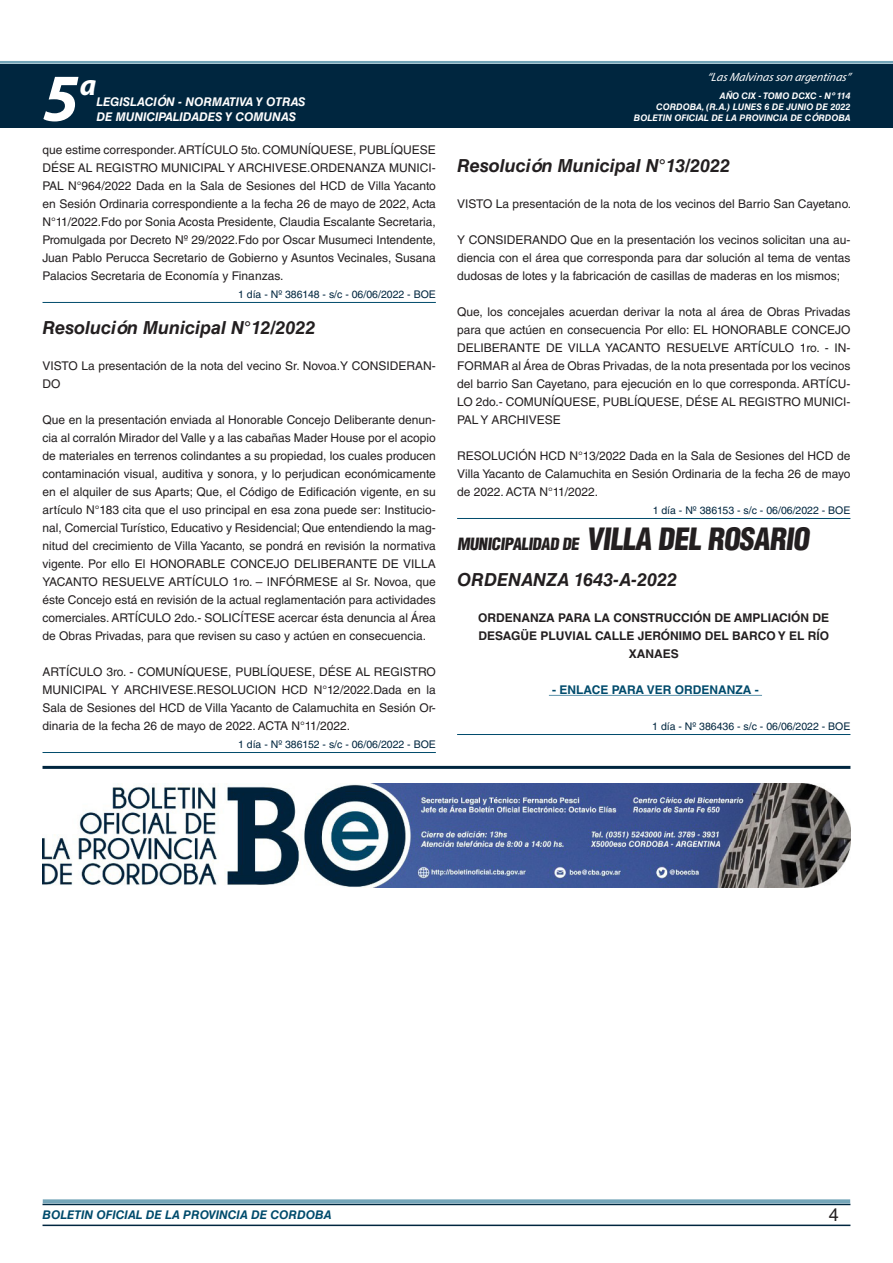
<style>
.page{position:relative;width:893px;height:1263px;background:#fff}
.page>*{position:absolute;margin:0;border:0;box-sizing:border-box;transform-origin:0 0}
.t1{font:italic 700 67.5px "Myriad Pro";color:#fff}
.t2{font:italic 700 30px "Myriad Pro";color:#fff}
.DOC__N{font:italic 700 18px "Helvetica LT Std";color:#231f20}
.t3{font:18px "Helvetica LT Std";color:#231f20}
.BASE{font:900 condensed 16.5px "Helvetica LT Std";color:#231f20}
.TEXTO_BASE{font:12px/18px "Helvetica LT Std";color:#231f20;text-align:justify}
.RESUELVE{font:700 12px/18px "Helvetica LT Std";color:#231f20;text-align:center}
.t4{font:italic 700 12px "Helvetica LT Std";color:#fff}
.t5{font:italic 700 12px "Helvetica LT Std";color:#004b6c}
.t6{font:italic 12px "Myriad Pro";color:#fff}
.TEXTO_BASE-2{font:700 12px "Helvetica LT Std";color:#004b6c}
.FECHA_DE_VENCIMIENTO{font:10.5px "Helvetica LT Std";color:#00263f}
.t7{font:italic 700 9px/10.8px "Helvetica LT Std";color:#fff;text-align:right}
.s1{font-size:30px}
</style>
<div class="page">
<div style="left:0;top:61px;width:893px;height:6px;background:#fff;opacity:.75"></div>
<div style="left:0;top:64px;width:893px;height:64px;background:#00263f"></div>
<hr style="left:43px;top:1224px;width:807px;height:2px;background:#00263f">
<div style="left:42px;top:1198px;width:809px;height:8px;background:#fff;opacity:.75"></div>
<hr style="left:43px;top:302px;width:393px;height:1px;background:#004b6c">
<hr style="left:43px;top:752px;width:393px;height:1px;background:#004b6c">
<hr style="left:457px;top:518px;width:393px;height:1px;background:#004b6c">
<hr style="left:549px;top:695px;width:213px;height:1px;background:#5c93aa">
<hr style="left:457px;top:734px;width:393px;height:1px;background:#004b6c">
<hr style="left:43px;top:766px;width:807px;height:3px;background:#00263f">
<img style="left:43px;top:784px;width:807px;height:103px">
<h1 class="t1" style="left:43px;top:54px;width:38px">5</h1>
<h2 class="t2" style="left:80px;top:66px;width:18px">a</h2>
<p class="t4" style="left:96px;top:95px;width:211px">LEGISLACIÓN - NORMATIVA Y OTRAS</p>
<p class="t4" style="left:96px;top:109px;width:201px">DE MUNICIPALIDADES Y COMUNAS</p>
<p class="TEXTO_BASE" style="left:43px;top:141px;width:395px">que estime corresponder. ARTÍCULO 5to. COMUNÍQUESE, PUBLÍQUESE DÉSE AL REGISTRO MUNICIPAL Y ARCHIVESE.ORDENANZA MUNICI-PAL N°964/2022 Dada en la Sala de Sesiones del HCD de Villa Yacanto en Sesión Ordinaria correspondiente a la fecha 26 de mayo de 2022, Acta N°11/2022.Fdo por Sonia Acosta Presidente, Claudia Escalante Secretaria, Promulgada por Decreto Nº 29/2022.Fdo por Oscar Musumeci Intendente, Juan Pablo Perucca Secretario de Gobierno y Asuntos Vecinales, Susana Palacios Secretaria de Economía y Finanzas.</p>
<p class="FECHA_DE_VENCIMIENTO" style="left:238px;top:288px;width:199px">1 día - Nº 386148 - s/c - 06/06/2022 - BOE</p>
<p class="DOC__N" style="left:43px;top:316px;width:274px">Resolución Municipal N°12/2022</p>
<p class="TEXTO_BASE" style="left:43px;top:357px;width:395px">VISTO La presentación de la nota del vecino Sr. Novoa.Y CONSIDERAN-<br>DO</p>
<p class="TEXTO_BASE" style="left:43px;top:411px;width:395px">Que en la presentación enviada al Honorable Concejo Deliberante denun&shy;cia al corralón Mirador del Valle y a las cabañas Mader House por el acopio de materiales en terrenos colindantes a su propiedad, los cuales producen contaminación visual, auditiva y sonora, y lo perjudican económicamente en el alquiler de sus Aparts; Que, el Código de Edificación vigente, en su artículo N°183 cita que el uso principal en esa zona puede ser: Institucio&shy;nal, Comercial Turístico, Educativo y Residencial; Que entendiendo la mag&shy;nitud del crecimiento de Villa Yacanto, se pondrá en revisión la normativa vigente. Por ello El HONORABLE CONCEJO DELIBERANTE DE VILLA YACANTO RESUELVE ARTÍCULO 1ro. – INFÓRMESE al Sr. Novoa, que éste Concejo está en revisión de la actual reglamentación para actividades comerciales. ARTÍCULO 2do.- SOLICÍTESE acercar ésta denuncia al Área de Obras Privadas, para que revisen su caso y actúen en consecuencia.</p>
<p class="TEXTO_BASE" style="left:43px;top:663px;width:395px">ARTÍCULO 3ro. - COMUNÍQUESE, PUBLÍQUESE, DÉSE AL REGISTRO MUNICIPAL Y ARCHIVESE.RESOLUCION HCD N°12/2022.Dada en la Sala de Sesiones del HCD de Villa Yacanto de Calamuchita en Sesión Or&shy;dinaria de la fecha 26 de mayo de 2022. ACTA N°11/2022.</p>
<p class="FECHA_DE_VENCIMIENTO" style="left:238px;top:738px;width:199px">1 día - Nº 386152 - s/c - 06/06/2022 - BOE</p>
<p class="t6" style="left:707px;top:70px;width:145px">“LasMalvinasson argentinas”</p>
<p class="t7" style="left:634px;top:91px;width:218px">AÑO CIX - TOMO DCXC - Nº 114<br>CORDOBA, (R.A.) LUNES 6 DE JUNIO DE 2022<br>BOLETIN OFICIAL DE LA PROVINCIA DE CÓRDOBA</p>
<p class="DOC__N" style="left:457px;top:154px;width:274px">Resolución Municipal N°13/2022</p>
<p class="TEXTO_BASE" style="left:457px;top:195px;width:396px">VISTO La presentación de la nota de los vecinos del Barrio San Cayetano.</p>
<p class="TEXTO_BASE" style="left:457px;top:231px;width:395px">Y CONSIDERANDO Que en la presentación los vecinos solicitan una au&shy;diencia con el área que corresponda para dar solución al tema de ventas dudosas de lotes y la fabricación de casillas de maderas en los mismos;</p>
<p class="TEXTO_BASE" style="left:457px;top:303px;width:395px">Que, los concejales acuerdan derivar la nota al área de Obras Privadas para que actúen en consecuencia Por ello: EL HONORABLE CONCEJO DELIBERANTE DE VILLA YACANTO RESUELVE ARTÍCULO 1ro. - IN-FORMAR al Área de Obras Privadas, de la nota presentada por los vecinos del barrio San Cayetano, para ejecución en lo que corresponda. ARTÍCU-LO 2do.- COMUNÍQUESE, PUBLÍQUESE, DÉSE AL REGISTRO MUNICI-PAL Y ARCHIVESE</p>
<p class="TEXTO_BASE" style="left:457px;top:447px;width:395px">RESOLUCIÓN HCD N°13/2022 Dada en la Sala de Sesiones del HCD de Villa Yacanto de Calamuchita en Sesión Ordinaria de la fecha 26 de mayo de 2022. ACTA N°11/2022.</p>
<p class="FECHA_DE_VENCIMIENTO" style="left:653px;top:504px;width:199px">1 día - Nº 386153 - s/c - 06/06/2022 - BOE</p>
<p class="BASE" style="left:457px;top:533px;width:358px">MUNICIPALIDAD DE <span class="s1">VILLA DEL ROSARIO</span></p>
<p class="DOC__N" style="left:457px;top:568px;width:222px">ORDENANZA 1643-A-2022</p>
<p class="RESUELVE" style="left:478px;top:608px;width:352px">ORDENANZA PARA LA CONSTRUCCIÓN DE AMPLIACIÓN DE<br>DESAGÜE PLUVIAL CALLE JERÓNIMO DEL BARCO Y EL RÍO<br>XANAES</p>
<p class="TEXTO_BASE-2" style="left:552px;top:682px;width:208px">- ENLACE PARA VER ORDENANZA -</p>
<p class="FECHA_DE_VENCIMIENTO" style="left:652px;top:720px;width:200px">1 día - Nº 386436 - s/c - 06/06/2022 - BOE</p>
<p class="t5" style="left:43px;top:1208px;width:290px">BOLETIN OFICIAL DE LA PROVINCIA DE CORDOBA</p>
<h3 class="t3" style="left:829px;top:1204px;width:12px">4</h3>
</div>
